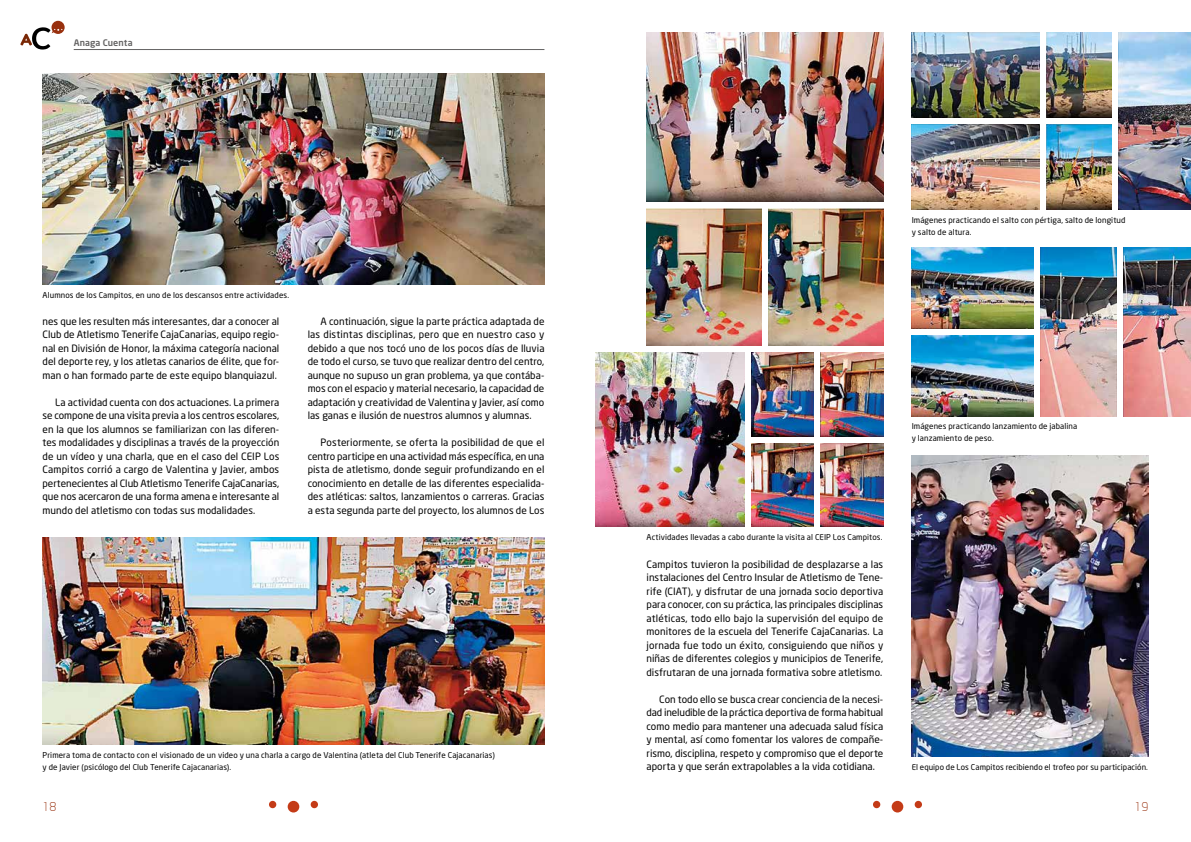
<style>
.page{position:relative;width:1191px;height:842px;background:#fff}
.page>*{position:absolute;margin:0;border:0;box-sizing:border-box;transform-origin:0 0}
.t1{font:300 12px "Neo Sans";color:#98300e}
.t2{font:10px/13.5px "Neo Sans TR";letter-spacing:.005em;color:#000;text-align:justify}
.t3{font:9px "Neo Sans Medium TR";letter-spacing:.01em;color:#646363}
.t4{font:8px/12px "Neo Sans TR";letter-spacing:.015em;color:#000}
</style>
<div class="page">
<div style="left:269px;top:801px;width:7px;height:7px;background:#c43b17;border-radius:50%"></div>
<div style="left:311px;top:801px;width:7px;height:7px;background:#c43b17;border-radius:50%"></div>
<div style="left:288px;top:801px;width:11px;height:11px;background:#c43b17;border-radius:50%"></div>
<hr style="left:74px;top:49px;width:470px;height:1px;background:#646363">
<svg style="left:20px;top:21px;width:45px;height:29px"></svg>
<div style="left:873px;top:801px;width:7px;height:7px;background:#c43b17;border-radius:50%"></div>
<div style="left:914px;top:801px;width:8px;height:7px;background:#c43b17;border-radius:50%"></div>
<div style="left:891px;top:801px;width:12px;height:11px;background:#c43b17;border-radius:50%"></div>
<img style="left:43px;top:74px;width:501px;height:211px">
<img style="left:43px;top:538px;width:501px;height:207px">
<img style="left:646px;top:32px;width:237px;height:169px">
<img style="left:646px;top:209px;width:115px;height:136px">
<img style="left:768px;top:209px;width:115px;height:136px">
<img style="left:595px;top:352px;width:149px;height:175px">
<img style="left:751px;top:352px;width:63px;height:84px">
<img style="left:751px;top:443px;width:63px;height:84px">
<img style="left:821px;top:352px;width:62px;height:84px">
<img style="left:821px;top:443px;width:62px;height:84px">
<img style="left:1118px;top:32px;width:73px;height:178px">
<img style="left:1047px;top:32px;width:64px;height:85px">
<img style="left:911px;top:32px;width:128px;height:85px">
<img style="left:911px;top:124px;width:128px;height:86px">
<img style="left:1047px;top:124px;width:64px;height:86px">
<img style="left:1123px;top:248px;width:68px;height:168px">
<img style="left:1041px;top:248px;width:75px;height:168px">
<img style="left:911px;top:248px;width:123px;height:81px">
<img style="left:911px;top:336px;width:123px;height:80px">
<img style="left:911px;top:456px;width:237px;height:301px">
<p class="t3" style="left:74px;top:37px;width:60px">Anaga Cuenta</p>
<p class="t4" style="left:43px;top:289px;width:248px">Alumnos de los Campitos, en uno de los descansos entre actividades.</p>
<p class="t2" style="left:43px;top:314px;width:238px">nes que les resulten más interesantes, dar a conocer al Club de Atletismo Tenerife CajaCanarias, equipo regio&shy;nal en División de Honor, la máxima categoría nacional del deporte rey, y los atletas canarios de élite, que for&shy;man o han formado parte de este equipo blanquiazul.</p>
<p class="t2" style="left:43px;top:395px;width:238px;text-indent:13px">La actividad cuenta con dos actuaciones. La primera se compone de una visita previa a los centros escolares, en la que los alumnos se familiarizan con las diferen&shy;tes modalidades y disciplinas a través de la proyección de un vídeo y una charla, que en el caso del CEIP Los Campitos corrió a cargo de Valentina y Javier, ambos pertenecientes al Club Atletismo Tenerife CajaCanarias, que nos acercaron de una forma amena e interesante al mundo del atletismo con todas sus modalidades.</p>
<p class="t2" style="left:308px;top:314px;width:238px;text-indent:13px">A continuación, sigue la parte práctica adaptada de las distintas disciplinas, pero que en nuestro caso y debido a que nos tocó uno de los pocos días de lluvia de todo el curso, se tuvo que realizar dentro del centro, aunque no supuso un gran problema, ya que contába&shy;mos con el espacio y material necesario, la capacidad de adaptación y creatividad de Valentina y Javier, así como las ganas e ilusión de nuestros alumnos y alumnas.</p>
<p class="t2" style="left:308px;top:435px;width:238px;text-indent:13px">Posteriormente, se oferta la posibilidad de que el centro participe en una actividad más específica, en una pista de atletismo, donde seguir profundizando en el conocimiento en detalle de las diferentes especialida&shy;des atléticas: saltos, lanzamientos o carreras. Gracias a esta segunda parte del proyecto, los alumnos de Los</p>
<p class="t4" style="left:43px;top:749px;width:454px">Primera toma de contacto con el visionado de un video y una charla a cargo de Valentina (atleta del Club Tenerife Cajacanarias) y de Javier (psicólogo del Club Tenerife Cajacanarias).</p>
<p class="t1" style="left:43px;top:799px;width:15px">18</p>
<p class="t4" style="left:911px;top:214px;width:215px">Imágenes practicando el salto con pértiga, salto de longitud y salto de altura.</p>
<p class="t4" style="left:911px;top:420px;width:167px">Imágenes practicando lanzamiento de jabalina y lanzamiento de peso.</p>
<p class="t4" style="left:646px;top:531px;width:237px">Actividades llevadas a cabo durante la visita al CEIP Los Campitos.</p>
<p class="t2" style="left:646px;top:557px;width:238px">Campitos tuvieron la posibilidad de desplazarse a las instalaciones del Centro Insular de Atletismo de Tene&shy;rife (CIAT), y disfrutar de una jornada socio deportiva para conocer, con su práctica, las principales disciplinas atléticas, todo ello bajo la supervisión del equipo de monitores de la escuela del Tenerife CajaCanarias. La jornada fue todo un éxito, consiguiendo que niños y niñas de diferentes colegios y municipios de Tenerife, disfrutaran de una jornada formativa sobre atletismo.</p>
<p class="t2" style="left:646px;top:692px;width:238px;text-indent:13px">Con todo ello se busca crear conciencia de la necesi&shy;dad ineludible de la práctica deportiva de forma habitual como medio para mantener una adecuada salud física y mental, así como fomentar los valores de compañe&shy;rismo, disciplina, respeto y compromiso que el deporte aporta y que serán extrapolables a la vida cotidiana.</p>
<p class="t4" style="left:911px;top:761px;width:238px">El equipo de Los Campitos recibiendo el trofeo por su participación.</p>
<p class="t1" style="left:1134px;top:799px;width:15px">19</p>
</div>
